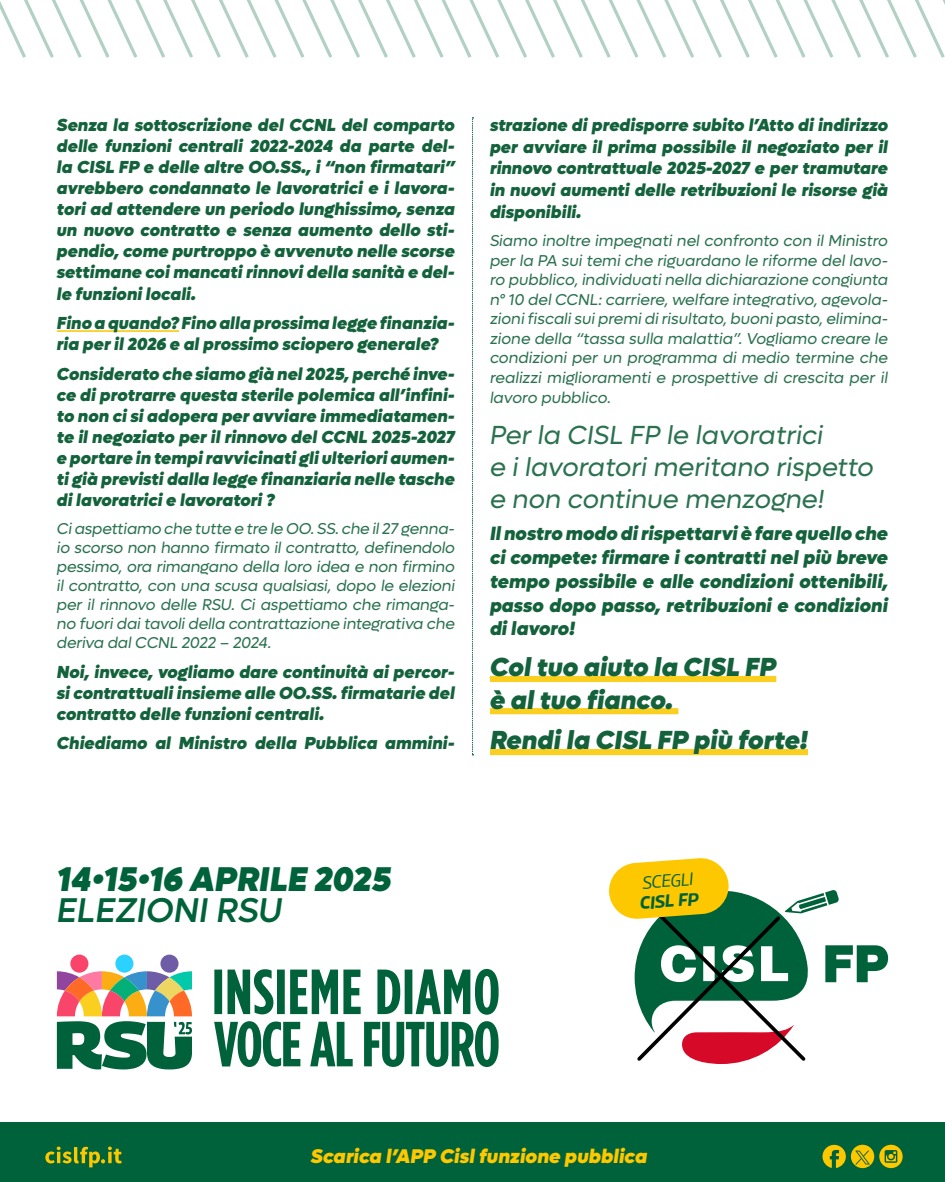
<style>
.page{position:relative;width:945px;height:1182px;background:#fff}
.page>*{position:absolute;margin:0;border:0;box-sizing:border-box;transform-origin:0 0}
.t1{font:italic 900 34.48px "Lufga";color:#00623a}
.t2{font:italic 500 34.48px "Lufga";color:#00623a}
.t3{font:italic 26.25px/32.2px "Lufga";color:#2b7250}
.t4{font:italic 900 26.25px/32.2px "Lufga";color:#14623c}
.t5{font:italic 900 19.86px "Lufga";color:#fec800}
.t6{font:italic 900 19.25px/23.7px "Lufga";color:#14623c;text-align:justify}
.t7{font:italic 17.59px "Georama";color:#00623a}
.t8{font:italic 700 17.59px "Georama";color:#00623a}
.t9{font:italic 900 17.5px/21px "Lufga";color:#14623c;text-align:justify}
.t10{font:italic 15.75px/19.5px "Lufga";letter-spacing:-.01em;color:#2b7250;text-align:justify}
</style>
<div class="page">
<div style="left:0;top:1122px;width:945px;height:59px;background:#00623a"></div>
<svg style="left:45px;top:1146px;width:77px;height:21px"></svg>
<svg style="left:822px;top:1144px;width:24px;height:23px"></svg>
<svg style="left:879px;top:1144px;width:24px;height:23px"></svg>
<svg style="left:851px;top:1144px;width:23px;height:23px"></svg>
<svg style="left:855px;top:1150px;width:15px;height:14px"></svg>
<hr style="left:57px;top:330px;width:122px;height:2px;background:#facf1f">
<div style="left:490px;top:676px;width:286px;height:6px;background:#facf1f"></div>
<div style="left:490px;top:708px;width:188px;height:6px;background:#facf1f"></div>
<div style="left:490px;top:749px;width:318px;height:6px;background:#facf1f"></div>
<svg style="left:472px;top:117px;width:1px;height:638px"></svg>
<svg style="left:0;top:0;width:945px;height:58px"></svg>
<div style="left:70px;top:954px;width:18px;height:18px;background:#fa456b;border-radius:50%"></div>
<div style="left:115px;top:954px;width:18px;height:18px;background:#2bd1ff;border-radius:50%"></div>
<div style="left:160px;top:954px;width:19px;height:18px;background:#6e5ca6;border-radius:50%"></div>
<svg style="left:57px;top:971px;width:135px;height:98px"></svg>
<svg style="left:214px;top:1021px;width:285px;height:45px"></svg>
<svg style="left:214px;top:968px;width:285px;height:46px"></svg>
<svg style="left:609px;top:858px;width:279px;height:205px"></svg>
<p class="t9" style="left:57px;top:115px;width:400px">Senza la sottoscrizione del CCNL del comparto delle funzioni centrali 2022-2024 da parte del&shy;la CISL FP e delle altre OO.SS., i “non firmatari” avrebbero condannato le lavoratrici e i lavora&shy;tori ad attendere un periodo lunghissimo, senza un nuovo contratto e senza aumento dello sti&shy;pendio, come purtroppo è avvenuto nelle scorse settimane coi mancati rinnovi della sanità e del&shy;le funzioni locali.</p>
<p class="t9" style="left:57px;top:313px;width:400px">Fino a quando? Fino alla prossima legge finanzia&shy;ria per il 2026 e al prossimo sciopero generale?</p>
<p class="t9" style="left:57px;top:363px;width:400px">Considerato che siamo già nel 2025, perché inve&shy;ce di protrarre questa sterile polemica all’infini&shy;to non ci si adopera per avviare immediatamen&shy;te il negoziato per il rinnovo del CCNL 2025-2027 e portare in tempi ravvicinati gli ulteriori aumen&shy;ti già previsti dalla legge finanziaria nelle tasche di lavoratrici e lavoratori ?</p>
<p class="t10" style="left:57px;top:519px;width:400px;line-height:18.9px">Ci aspettiamo che tutte e tre le OO. SS. che il 27 genna&shy;io scorso non hanno firmato il contratto, definendolo pessimo, ora rimangano della loro idea e non firmino il contratto, con una scusa qualsiasi, dopo le elezioni per il rinnovo delle RSU. Ci aspettiamo che rimanga&shy;no fuori dai tavoli della contrattazione integrativa che deriva dal CCNL 2022 – 2024.</p>
<p class="t9" style="left:57px;top:661px;width:400px">Noi, invece, vogliamo dare continuità ai percor&shy;si contrattuali insieme alle OO.SS. firmatarie del contratto delle funzioni centrali.</p>
<p class="t9" style="left:57px;top:732px;width:400px">Chiediamo al Ministro della Pubblica ammini-</p>
<p class="t9" style="left:490px;top:114px;width:400px;line-height:21.6px">strazione di predisporre subito l’Atto di indirizzo per avviare il prima possibile il negoziato per il rinnovo contrattuale 2025-2027 e per tramutare in nuovi aumenti delle retribuzioni le risorse già disponibili.</p>
<p class="t10" style="left:490px;top:231px;width:400px">Siamo inoltre impegnati nel confronto con il Ministro per la PA sui temi che riguardano le riforme del lavo&shy;ro pubblico, individuati nella dichiarazione congiunta n° 10 del CCNL: carriere, welfare integrativo, agevola&shy;zioni fiscali sui premi di risultato, buoni pasto, elimina&shy;zione della “tassa sulla malattia”. Vogliamo creare le condizioni per un programma di medio termine che realizzi miglioramenti e prospettive di crescita per il lavoro pubblico.</p>
<h2 class="t3" style="left:490px;top:418px;width:385px">Per la CISL FP le lavoratrici<br>e i lavoratori meritano rispetto e non continue menzogne!</h2>
<p class="t6" style="left:490px;top:522px;width:400px">Il nostro modo di rispettarvi è fare quello che ci compete: firmare i contratti nel più breve tempo possibile e alle condizioni ottenibili, passo dopo passo, retribuzioni e condizioni di lavoro!</p>
<h2 class="t4" style="left:490px;top:651px;width:288px">Col tuo aiuto la CISL FP è al tuo fianco.</h2>
<h2 class="t4" style="left:490px;top:724px;width:320px">Rendi la CISL FP più forte!</h2>
<h1 class="t1" style="left:57px;top:857px;width:336px">14•15•16 APRILE 2025</h1>
<h1 class="t2" style="left:57px;top:890px;width:227px">ELEZIONI RSU</h1>
<p class="t7" style="left:642px;top:868px;width:52px;rotate:-4deg">SCEGLI</p>
<p class="t8" style="left:639px;top:888px;width:60px;rotate:-4deg">CISL FP</p>
<p class="t5" style="left:311px;top:1143px;width:338px">Scarica l’APP Cisl funzione pubblica</p>
</div>
